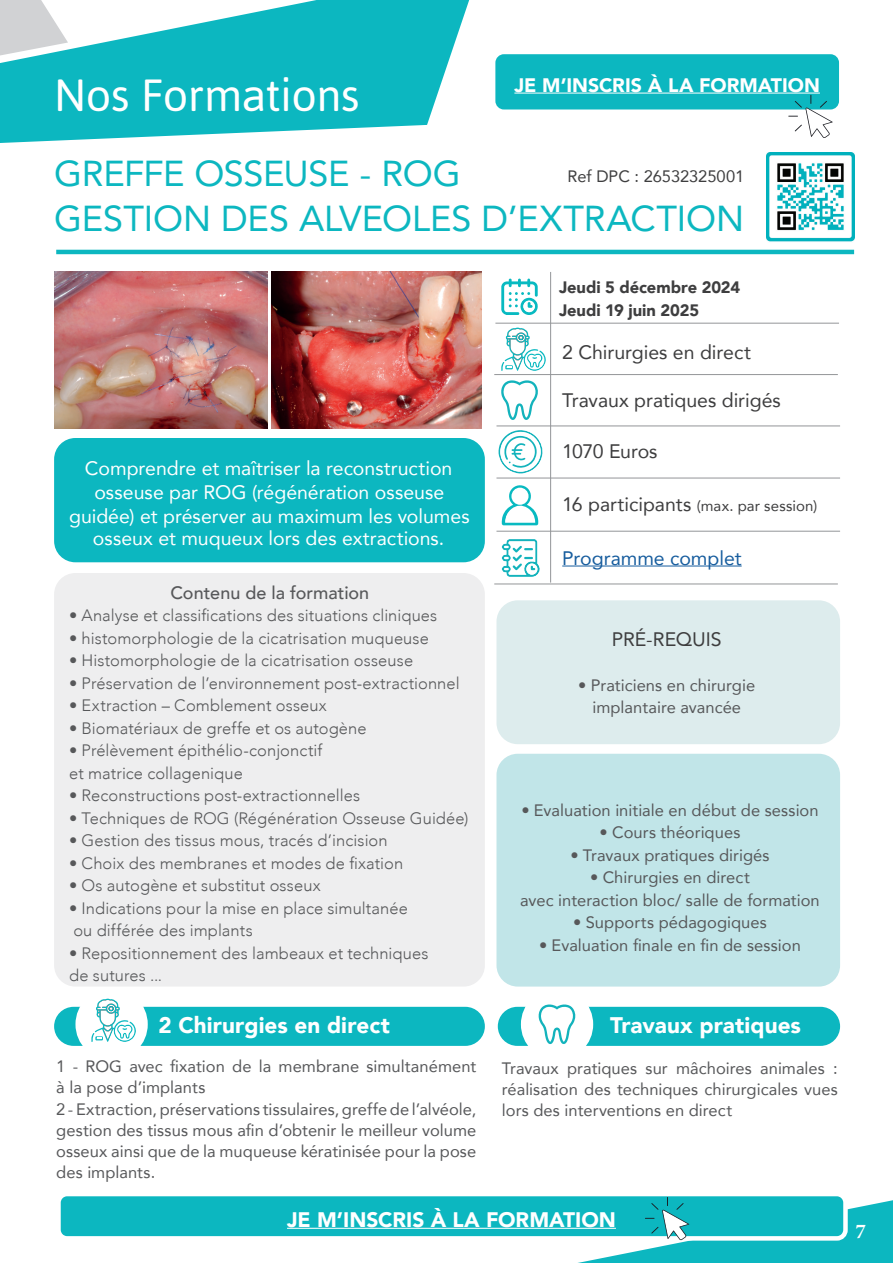
<style>
.page{position:relative;width:893px;height:1263px;background:#fff}
.page>*{position:absolute;margin:0;border:0;box-sizing:border-box;transform-origin:0 0}
.t1{font:45px "Asap";letter-spacing:-.01em;color:#fff}
.t2{font:36px/45px "Avenir";letter-spacing:-.005em;color:#0cb7c0}
.t3{font:900 22.5px "Avenir";color:#fff}
.t4{font:900 21px "Avenir";color:#fff}
.t5{font:700 21px "Minion Pro";color:#fff}
.t6{font:19.5px/23.5px "Avenir";color:#fff;text-align:center}
.t7{font:19.5px "Avenir";letter-spacing:-.005em;color:#3e3e3f}
.t8{font:900 19.5px "Avenir";color:#fff}
.t9{font:19.5px "Avenir";color:#175d9e}
.t10{font:500 18px "Avenir";color:#57585a}
.t11{font:300 16.5px/22.5px "Avenir";letter-spacing:.005em;color:#57585a}
.t12{font:16.5px/21px "Avenir";letter-spacing:.005em;color:#57585a;text-align:justify}
.t13{font:900 16.5px/22.4px "Avenir";letter-spacing:-.005em;color:#3e3e3f}
.t14{font:16.5px "Avenir";color:#3e3e3f}
.t15{font:15px "Avenir";letter-spacing:.01em;color:#3e3e3f}
.s1{font-size:19.5px}
.s2{font-weight:300}
</style>
<div class="page">
<div style="left:54px;top:1007px;width:431px;height:39px;background:#0cb7c0;border-radius:20px"></div>
<div style="left:498px;top:1007px;width:342px;height:39px;background:#0cb7c0;border-radius:20px"></div>
<div style="left:54px;top:573px;width:431px;height:413px;background:#eeeeef;border-radius:21px"></div>
<div style="left:496px;top:600px;width:344px;height:144px;background:#ddeced;border-radius:21px"></div>
<div style="left:496px;top:754px;width:344px;height:232px;background:#c1e5e8;border-radius:21px"></div>
<svg style="left:0;top:0;width:469px;height:143px;fill:#0cb7c0"></svg>
<svg style="left:0;top:0;width:68px;height:55px"></svg>
<img style="left:54px;top:272px;width:214px;height:157px">
<img style="left:271px;top:272px;width:210px;height:157px">
<hr style="left:562px;top:565px;width:180px;height:1px;background:#175d9e">
<hr style="left:495px;top:323px;width:344px;height:1px;background:#939598">
<hr style="left:494px;top:374px;width:344px;height:1px;background:#939598">
<hr style="left:496px;top:426px;width:344px;height:1px;background:#939598">
<hr style="left:496px;top:478px;width:344px;height:1px;background:#939598">
<hr style="left:550px;top:272px;width:1px;height:311px;background:#939598">
<hr style="left:496px;top:531px;width:344px;height:1px;background:#939598">
<hr style="left:494px;top:584px;width:344px;height:1px;background:#939598">
<div style="left:54px;top:438px;width:431px;height:124px;background:#0cb7c0;border-radius:21px"></div>
<div style="left:495px;top:54px;width:344px;height:55px;background:#0cb7c0;border-radius:9px"></div>
<hr style="left:514px;top:93px;width:306px;height:1px;background:#fff">
<svg style="left:788px;top:95px;width:47px;height:43px"></svg>
<svg style="left:501px;top:328px;width:45px;height:43px"></svg>
<svg style="left:501px;top:278px;width:37px;height:37px"></svg>
<svg style="left:501px;top:380px;width:37px;height:40px"></svg>
<svg style="left:499px;top:430px;width:44px;height:43px"></svg>
<svg style="left:502px;top:485px;width:36px;height:40px"></svg>
<div style="left:511px;top:488px;width:18px;height:17px;background:#fff;border-radius:50%"></div>
<svg style="left:502px;top:539px;width:38px;height:38px"></svg>
<div style="left:75px;top:988px;width:73px;height:72px;background:#fff;border-radius:50%"></div>
<div style="left:521px;top:988px;width:72px;height:72px;background:#fff;border-radius:50%"></div>
<svg style="left:91px;top:999px;width:45px;height:43px"></svg>
<svg style="left:538px;top:1004px;width:38px;height:40px"></svg>
<hr style="left:56px;top:250px;width:798px;height:4px;background:#0cb7c0">
<img style="left:766px;top:153px;width:88px;height:89px">
<div style="left:58px;top:1194px;width:787px;height:44px;background:#0cb7c0;border-radius:9px"></div>
<hr style="left:287px;top:1228px;width:329px;height:1px;background:#fff">
<div style="left:56px;top:1192px;width:792px;height:48px;border:4px solid #fff;border-radius:9px"></div>
<svg style="left:577px;top:1197px;width:316px;height:66px"></svg>
<h1 class="t1" style="left:54px;top:65px;width:307px">Nos Formations</h1>
<p class="t8" style="left:514px;top:68px;width:307px">JE M’INSCRIS À LA FORMATION</p>
<h2 class="t2" style="left:54px;top:150px;width:692px">GREFFE OSSEUSE - ROG<br>GESTION DES ALVEOLES D’EXTRACTION</h2>
<p class="t14" style="left:567px;top:163px;width:178px">Ref DPC : 26532325001</p>
<p class="t13" style="left:559px;top:276px;width:183px">Jeudi 5 décembre 2024<br>Jeudi 19 juin 2025</p>
<p class="t6" style="left:69px;top:455px;width:402px">Comprendre et maîtriser la reconstruction osseuse par ROG (régénération osseuse guidée) et préserver au maximum les volumes osseux et muqueux lors des extractions.</p>
<p class="t10" style="left:170px;top:577px;width:200px">Contenu de la formation</p>
<p class="t11" style="left:69px;top:604px;width:370px">• Analyse et classifications des situations cliniques</p>
<p class="t11" style="left:69px;top:627px;width:361px">• histomorphologie de la cicatrisation muqueuse</p>
<p class="t11" style="left:69px;top:649px;width:346px">• Histomorphologie de la cicatrisation osseuse</p>
<p class="t11" style="left:69px;top:672px;width:392px">• Préservation de l’environnement post-extractionnel</p>
<p class="t11" style="left:69px;top:694px;width:259px">• Extraction – Comblement osseux</p>
<p class="t11" style="left:69px;top:717px;width:299px">• Biomatériaux de greffe et os autogène</p>
<p class="t11" style="left:69px;top:739px;width:255px">• Prélèvement épithélio-conjonctif et matrice collagenique</p>
<p class="t11" style="left:69px;top:784px;width:293px">• Reconstructions post-extractionnelles</p>
<p class="t11" style="left:69px;top:807px;width:401px">• Techniques de ROG (Régénération Osseuse Guidée)</p>
<p class="t11" style="left:69px;top:829px;width:320px">• Gestion des tissus mous, tracés d’incision</p>
<p class="t11" style="left:69px;top:852px;width:336px">• Choix des membranes et modes de fixation</p>
<p class="t11" style="left:69px;top:874px;width:253px">• Os autogène et substitut osseux</p>
<p class="t11" style="left:69px;top:897px;width:340px">• Indications pour la mise en place simultanée ou différée des implants</p>
<p class="t11" style="left:69px;top:942px;width:361px">• Repositionnement des lambeaux et techniques de sutures ...</p>
<p class="t7" style="left:562px;top:337px;width:190px">2 Chirurgies en direct</p>
<p class="t7" style="left:562px;top:385px;width:220px">Travaux pratiques dirigés</p>
<p class="t7" style="left:562px;top:436px;width:97px">1070 Euros</p>
<p class="t15" style="left:562px;top:494px;width:257px"><span class="s1">16 participants</span> (max. par session)</p>
<p class="t9" style="left:562px;top:542px;width:181px">Programme complet</p>
<p class="t7" style="left:612px;top:623px;width:111px">PRÉ-REQUIS</p>
<p class="t12" style="left:578px;top:673px;width:178px;line-height:22.5px;text-align:center"><span class="s2">•</span> Praticiens en chirurgie implantaire avancée</p>
<p class="t12" style="left:521px;top:799px;width:299px"><span class="s2">•</span> Evaluation initiale en début de session</p>
<p class="t12" style="left:600px;top:821px;width:142px"><span class="s2">•</span> Cours théoriques</p>
<p class="t12" style="left:570px;top:844px;width:201px"><span class="s2">•</span> Travaux pratiques dirigés</p>
<p class="t12" style="left:520px;top:866px;width:301px;line-height:22.5px;text-align:center"><span class="s2">•</span> Chirurgies en direct<br>avec interaction bloc/ salle de formation</p>
<p class="t12" style="left:573px;top:911px;width:195px"><span class="s2">•</span> Supports pédagogiques</p>
<p class="t12" style="left:539px;top:934px;width:263px"><span class="s2">•</span> Evaluation finale en fin de session</p>
<h3 class="t3" style="left:158px;top:1005px;width:233px">2 Chirurgies en direct</h3>
<h3 class="t3" style="left:610px;top:1005px;width:192px">Travaux pratiques</h3>
<p class="t12" style="left:56px;top:1055px;width:422px">1 - ROG avec fixation de la membrane simultanément à la pose d’implants</p>
<p class="t12" style="left:56px;top:1098px;width:422px">2 - Extraction, préservations tissulaires, greffe de l’alvéole, gestion des tissus mous afin d’obtenir le meilleur volume osseux ainsi que de la muqueuse kératinisée pour la pose des implants.</p>
<p class="t12" style="left:502px;top:1057px;width:337px">Travaux pratiques sur mâchoires animales : réalisation des techniques chirurgicales vues lors des interventions en direct</p>
<p class="t4" style="left:287px;top:1201px;width:330px">JE M’INSCRIS À LA FORMATION</p>
<p class="t5" style="left:855px;top:1216px;width:12px">7</p>
</div>
